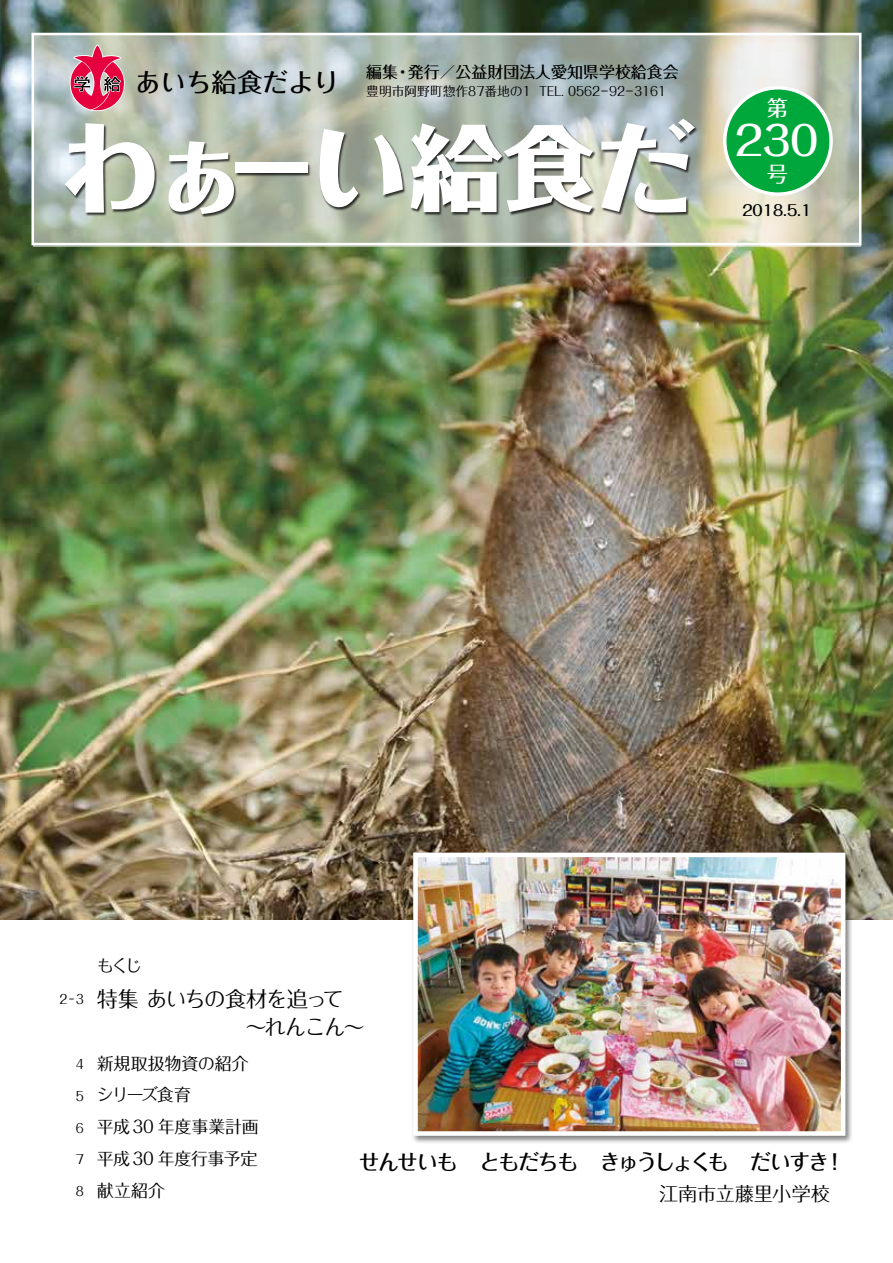
<style>
.page{position:relative;width:893px;height:1263px;background:#fff}
.page>*{position:absolute;margin:0;border:0;box-sizing:border-box;transform-origin:0 0}
.t1{font:800 100.95px "Folk Pro";color:#fff}
.t2{font:500 40.35px "Folk Pro";color:#fff}
.t3{font:500 25.5px "Folk Pro";color:#000}
.t4{font:500 21.3px "Folk Pro";letter-spacing:-.1em;color:#000}
.t5{font:21.3px "Folk Pro";letter-spacing:-.06em;color:#000}
.t6{font:500 21.3px "Folk Pro";color:#fff}
.t7{font:19.2px "Folk Pro";letter-spacing:-.01em;color:#000}
.t8{font:16.95px/32px "Folk Pro";letter-spacing:-.02em;color:#000}
.t9{font:500 15.9px "Folk Pro";color:#000}
.t10{font:500 14.85px "Folk Pro";color:#000}
.t11{font:12.75px "Folk Pro";color:#000}
.s1{font-size:92.55px}
</style>
<div class="page">
<img style="left:0;top:0;width:893px;height:919px">
<svg style="left:33px;top:37px;width:827px;height:210px;background:#b8c0b4"></svg>
<div style="left:31px;top:33px;width:830px;height:212px;border:3px solid #fff"></div>
<div style="left:64px;top:119px;width:634px;height:98px;background:#000;opacity:.75"></div>
<div style="left:725px;top:88px;width:106px;height:106px;background:#00a73b;border-radius:50%"></div>
<div style="left:723px;top:86px;width:110px;height:110px;border:3px solid #fff;border-radius:50%"></div>
<svg style="left:69px;top:43px;width:57px;height:70px;background:#ce6c84"></svg>
<div style="left:411px;top:851px;width:443px;height:293px;background:#000;opacity:.5"></div>
<img style="left:419px;top:859px;width:420px;height:271px">
<div style="left:413px;top:853px;width:432px;height:283px;border:5px solid #fff"></div>
<h3 class="t3" style="left:135px;top:60px;width:206px">あいち給食だより</h3>
<p class="t9" style="left:366px;top:59px;width:314px">編集・発行／公益財団法人愛知県学校給食会</p>
<p class="t11" style="left:366px;top:81px;width:301px">豊明市阿野町惣作87番地の1 TEL. 0562−92−3161</p>
<h1 class="t1" style="left:60px;top:82px;width:638px">わぁーい<span class="s1">給食</span>だ</h1>
<p class="t6" style="left:767px;top:90px;width:23px">第</p>
<h2 class="t2" style="left:735px;top:107px;width:85px">230</h2>
<p class="t6" style="left:767px;top:156px;width:23px">号</p>
<p class="t10" style="left:742px;top:197px;width:70px">2018.5.1</p>
<p class="t11" style="left:60px;top:988px;width:26px">2−3</p>
<p class="t8" style="left:97px;top:947px;width:47px">もくじ</p>
<p class="t5" style="left:97px;top:981px;width:249px">特集 あいちの食材を追って</p>
<p class="t11" style="left:76px;top:1053px;width:10px">4</p>
<p class="t11" style="left:76px;top:1085px;width:10px">5</p>
<p class="t11" style="left:76px;top:1117px;width:10px">6</p>
<p class="t11" style="left:76px;top:1149px;width:10px">7</p>
<p class="t11" style="left:76px;top:1181px;width:10px">8</p>
<p class="t8" style="left:97px;top:1045px;width:164px">新規取扱物資の紹介シリーズ食育<br>平成30 年度事業計画平成 30 年度行事予定献立紹介</p>
<p class="t4" style="left:359px;top:1144px;width:488px">せんせいも　ともだちも　きゅうしょくも　だいすき！</p>
<p class="t7" style="left:659px;top:1177px;width:172px">江南市立藤里小学校</p>
</div>
